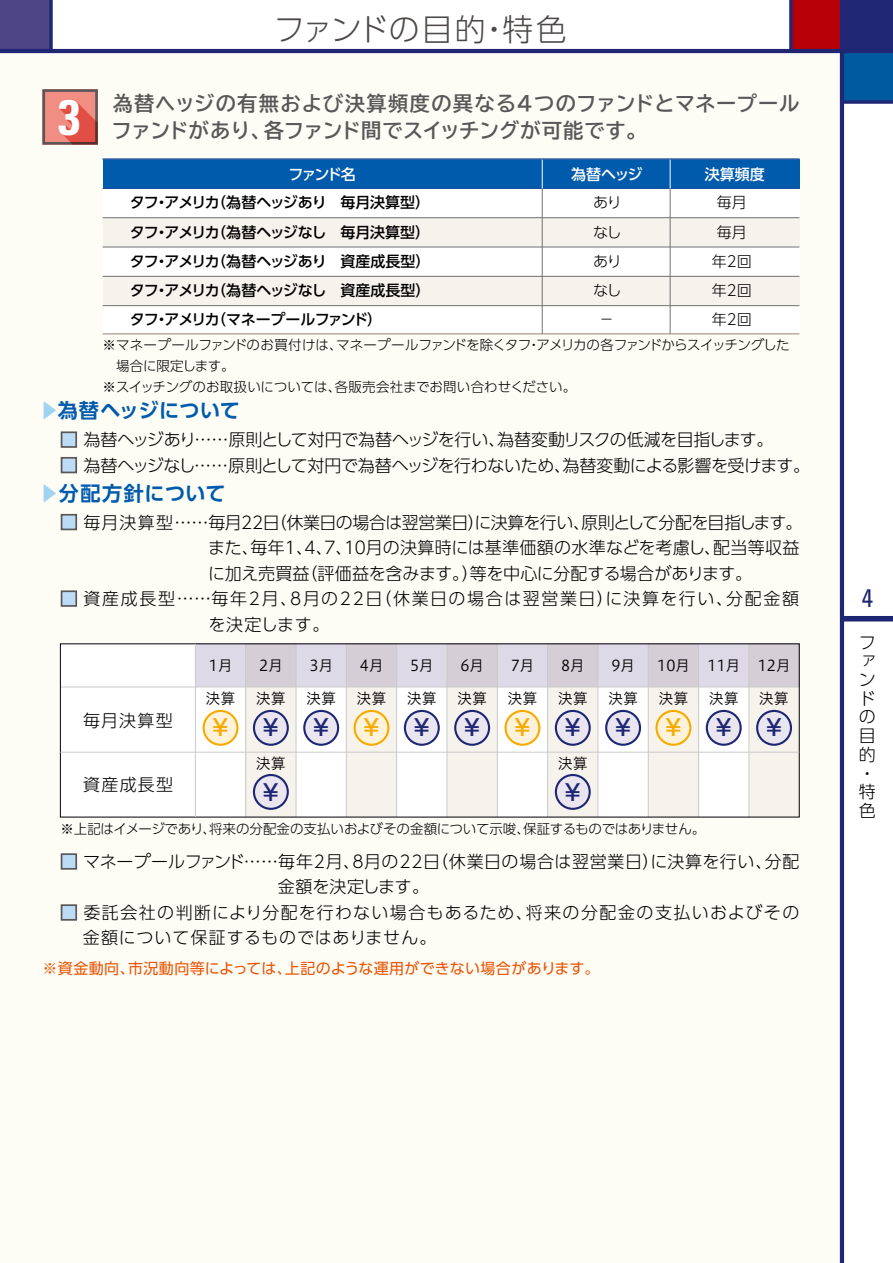
<style>
.page{position:relative;width:893px;height:1263px;background:#fff}
.page>*{position:absolute;margin:0;border:0;box-sizing:border-box;transform-origin:0 0}
.t1{font:700 condensed 49.95px "Univers LT Std";color:#fff}
.t2{font:300 30.9px "UD Shin Go Pro";letter-spacing:.005em;color:#4c4948}
.t3{font:condensed 25.5px "Univers";color:#1f2774}
.t4{font:500 22.5px "UD Shin Go Pro";color:#1f2774}
.t5{font:500 22.5px "UD Shin Go Pro";color:#f7ab00}
.t6{font:700 20.25px "TBUD Go Std";letter-spacing:.045em;color:#595757}
.t7{font:700 20.25px "TBUD Go Std";letter-spacing:-.01em;color:#595757}
.t8{font:700 20.1px "UD Shin Go Pro De";letter-spacing:.02em;color:#005bac}
.t9{font:300 16.95px/25.5px "UD Shin Go Pro";letter-spacing:-.02em;color:#000}
.t10{font:300 16.95px "UD Shin Go Pro";letter-spacing:-.03em;color:#000}
.t11{font:300 16.95px/25.5px "UD Shin Go Pro";letter-spacing:.065em;color:#000}
.t12{font:300 16.95px/25.5px "UD Shin Go Pro";letter-spacing:.025em;color:#000}
.t13{font:300 16.95px/25.5px "UD Shin Go Pro";letter-spacing:.1em;color:#000}
.t14{font:300 16.95px/18.8px "UD Shin Go Pro";letter-spacing:.005em;color:#000}
.t15{font:500 15px/29.2px "UD Shin Go Pro";letter-spacing:-.05em;color:#000;text-align:justify}
.t16{font:15px "Hiragino UD Sans Std W3";color:#000}
.t17{font:15px "UD Shin Go Pro";letter-spacing:.025em;color:#ea5504}
.t18{font:300 15px/29.2px "UD Shin Go Pro";color:#000;text-align:center}
.t19{font:500 15px "UD Shin Go Pro";letter-spacing:-.065em;color:#fff}
.t20{font:300 13.5px "UD Shin Go Pro";letter-spacing:-.015em;color:#000}
.s1{color:#a0d2f2}
.s2{font-weight:500;color:#bbdcf4}
.s3{color:#1f2774}
.s4{color:#f7ab00}
</style>
<div class="page">
<div style="left:0;top:49px;width:841px;height:1214px;background:#fdfcf5"></div>
<div style="left:791px;top:0;width:51px;height:51px;background:#b60005"></div>
<div style="left:842px;top:0;width:51px;height:51px;background:#1f2774"></div>
<div style="left:0;top:0;width:51px;height:51px;background:#4e4586"></div>
<div style="left:842px;top:51px;width:51px;height:51px;background:#005aa0"></div>
<svg style="left:49px;top:0;width:4px;height:49px"></svg>
<div style="left:842px;top:616px;width:51px;height:5px;background:#1f2774"></div>
<hr style="left:840px;top:0;width:4px;height:1263px;background:#1f2774">
<hr style="left:0;top:49px;width:893px;height:4px;background:#1f2774">
<svg style="left:844px;top:100px;width:49px;height:4px"></svg>
<svg style="left:789px;top:0;width:4px;height:49px"></svg>
<div style="left:61px;top:431px;width:16px;height:17px;border:2px solid #595757"></div>
<div style="left:61px;top:457px;width:16px;height:16px;border:2px solid #595757"></div>
<svg style="left:43px;top:89px;width:55px;height:56px"></svg>
<div style="left:61px;top:853px;width:16px;height:17px;border:2px solid #595757"></div>
<div style="left:61px;top:904px;width:16px;height:17px;border:2px solid #595757"></div>
<div style="left:61px;top:514px;width:16px;height:16px;border:2px solid #595757"></div>
<div style="left:61px;top:590px;width:16px;height:17px;border:2px solid #595757"></div>
<div style="left:60px;top:644px;width:739px;height:173px;background:#fff"></div>
<div style="left:195px;top:644px;width:604px;height:43px;background:#ded9e7"></div>
<svg style="left:246px;top:646px;width:50px;height:169px;fill:#f6f3ed"></svg>
<svg style="left:347px;top:646px;width:49px;height:169px;fill:#f6f3ed"></svg>
<svg style="left:448px;top:646px;width:49px;height:169px;fill:#f6f3ed"></svg>
<svg style="left:548px;top:646px;width:50px;height:169px;fill:#f6f3ed"></svg>
<svg style="left:649px;top:646px;width:49px;height:169px;fill:#f6f3ed"></svg>
<svg style="left:749px;top:646px;width:48px;height:169px;fill:#f6f3ed"></svg>
<hr style="left:60px;top:687px;width:739px;height:1px;background:#c9caca">
<hr style="left:245px;top:644px;width:1px;height:173px;background:#c9caca">
<hr style="left:296px;top:644px;width:1px;height:173px;background:#c9caca">
<hr style="left:346px;top:644px;width:1px;height:173px;background:#c9caca">
<hr style="left:396px;top:644px;width:1px;height:173px;background:#c9caca">
<hr style="left:447px;top:644px;width:1px;height:173px;background:#c9caca">
<hr style="left:497px;top:644px;width:1px;height:173px;background:#c9caca">
<hr style="left:547px;top:644px;width:1px;height:173px;background:#c9caca">
<hr style="left:598px;top:644px;width:1px;height:173px;background:#c9caca">
<hr style="left:648px;top:644px;width:1px;height:173px;background:#c9caca">
<hr style="left:698px;top:644px;width:1px;height:173px;background:#c9caca">
<hr style="left:748px;top:644px;width:1px;height:173px;background:#c9caca">
<hr style="left:60px;top:752px;width:739px;height:1px;background:#c9caca">
<svg style="left:203px;top:710px;width:36px;height:36px"></svg>
<svg style="left:253px;top:710px;width:36px;height:36px"></svg>
<svg style="left:253px;top:774px;width:36px;height:36px"></svg>
<svg style="left:555px;top:774px;width:36px;height:36px"></svg>
<svg style="left:354px;top:710px;width:35px;height:36px"></svg>
<svg style="left:303px;top:710px;width:36px;height:36px"></svg>
<svg style="left:404px;top:710px;width:36px;height:36px"></svg>
<svg style="left:454px;top:710px;width:36px;height:36px"></svg>
<svg style="left:504px;top:710px;width:36px;height:36px"></svg>
<svg style="left:555px;top:710px;width:36px;height:36px"></svg>
<svg style="left:605px;top:710px;width:36px;height:36px"></svg>
<svg style="left:655px;top:710px;width:36px;height:36px"></svg>
<svg style="left:706px;top:710px;width:36px;height:36px"></svg>
<svg style="left:756px;top:710px;width:36px;height:36px"></svg>
<hr style="left:195px;top:644px;width:1px;height:173px;background:#c9caca">
<div style="left:103px;top:188px;width:696px;height:118px;background:#fff"></div>
<div style="left:103px;top:218px;width:696px;height:29px;background:#f6f3ed"></div>
<div style="left:103px;top:276px;width:696px;height:30px;background:#f6f3ed"></div>
<div style="left:103px;top:305px;width:696px;height:29px;background:#fff"></div>
<hr style="left:103px;top:305px;width:696px;height:1px;background:#727171">
<div style="left:103px;top:159px;width:696px;height:29px;background:#005bac"></div>
<hr style="left:103px;top:333px;width:696px;height:1px;background:#9d8771">
<hr style="left:103px;top:188px;width:696px;height:1px;background:#1b4a98">
<hr style="left:103px;top:217px;width:696px;height:1px;background:#727171">
<hr style="left:103px;top:247px;width:696px;height:1px;background:#727171">
<hr style="left:103px;top:276px;width:696px;height:1px;background:#727171">
<hr style="left:542px;top:188px;width:1px;height:146px;background:#727171">
<svg style="left:542px;top:160px;width:1px;height:28px"></svg>
<hr style="left:670px;top:188px;width:1px;height:146px;background:#727171">
<svg style="left:670px;top:160px;width:1px;height:28px"></svg>
<hr style="left:103px;top:159px;width:696px;height:1px;background:#1b4a98">
<h1 class="t1" style="left:58px;top:86px;width:24px">3</h1>
<h2 class="t2" style="left:274px;top:4px;width:295px">ファンドの目的・特色</h2>
<h3 class="t6" style="left:113px;top:87px;width:688px">為替ヘッジの有無および決算頻度の異なる４つのファンドとマネープール</h3>
<h3 class="t7" style="left:111px;top:114px;width:537px">ファンドがあり、各ファンド間でスイッチングが可能です。</h3>
<p class="t19" style="left:288px;top:162px;width:69px">ファンド名</p>
<p class="t19" style="left:571px;top:162px;width:73px">為替ヘッジ</p>
<p class="t19" style="left:705px;top:162px;width:61px">決算頻度</p>
<p class="t15" style="left:130px;top:188px;width:302px">タフ・アメリカ（為替ヘッジあり　毎月決算型）タフ・アメリカ（為替ヘッジなし　毎月決算型）タフ・アメリカ（為替ヘッジあり　資産成長型）タフ・アメリカ（為替ヘッジなし　資産成長型）タフ・アメリカ（マネープールファンド）</p>
<p class="t18" style="left:712px;top:187px;width:41px">毎月毎月年2回年2回年2回</p>
<p class="t18" style="left:593px;top:187px;width:30px">ありなしありなし－</p>
<p class="t20" style="left:103px;top:334px;width:688px">※マネープールファンドのお買付けは、マネープールファンドを除くタフ・アメリカの各ファンドからスイッチングした</p>
<p class="t20" style="left:116px;top:355px;width:120px">場合に限定します。</p>
<p class="t20" style="left:103px;top:376px;width:475px">※スイッチングのお取扱いについては、各販売会社までお問い合わせください。</p>
<h3 class="t8" style="left:39px;top:394px;width:202px"><span class="s1">▶</span>為替ヘッジについて</h3>
<p class="t10" style="left:60px;top:426px;width:715px"><span class="s2">■</span> 為替ヘッジあり……原則として対円で為替ヘッジを行い、為替変動リスクの低減を目指します。</p>
<p class="t10" style="left:60px;top:451px;width:751px"><span class="s2">■</span> 為替ヘッジなし……原則として対円で為替ヘッジを行わないため、為替変動による影響を受けます。</p>
<h3 class="t8" style="left:39px;top:477px;width:188px"><span class="s1">▶</span>分配方針について</h3>
<p class="t9" style="left:208px;top:509px;width:596px;text-indent:-148px"><span class="s2">■</span> 毎月決算型……毎月22日（休業日の場合は翌営業日）に決算を行い、原則として分配を目指します。また、毎年１、４、７、１０月の決算時には基準価額の水準などを考慮し、配当等収益に加え売買益（評価益を含みます。）等を中心に分配する場合があります。</p>
<p class="t13" style="left:208px;top:585px;width:592px;text-indent:-148px"><span class="s2">■</span> 資産成長型……毎年2月、8月の22日（休業日の場合は翌営業日）に決算を行い、分配金額を決定します。</p>
<p class="t16" style="left:209px;top:654px;width:25px">1月</p>
<p class="t16" style="left:259px;top:654px;width:25px">2月</p>
<p class="t16" style="left:310px;top:654px;width:25px">3月</p>
<p class="t16" style="left:360px;top:654px;width:25px">4月</p>
<p class="t16" style="left:410px;top:654px;width:25px">5月</p>
<p class="t16" style="left:460px;top:654px;width:25px">6月</p>
<p class="t16" style="left:511px;top:654px;width:25px">7月</p>
<p class="t16" style="left:561px;top:654px;width:25px">8月</p>
<p class="t16" style="left:611px;top:654px;width:25px">9月</p>
<p class="t16" style="left:657px;top:654px;width:135px">10月 11月 12月</p>
<p class="t14" style="left:83px;top:710px;width:91px">毎月決算型</p>
<p class="t14" style="left:83px;top:774px;width:92px">資産成長型</p>
<p class="t16" style="left:206px;top:687px;width:31px">決算</p>
<p class="t16" style="left:256px;top:687px;width:31px">決算</p>
<p class="t16" style="left:306px;top:687px;width:31px">決算</p>
<p class="t16" style="left:356px;top:687px;width:32px">決算</p>
<p class="t16" style="left:407px;top:687px;width:31px">決算</p>
<p class="t16" style="left:457px;top:687px;width:31px">決算</p>
<p class="t16" style="left:507px;top:687px;width:31px">決算</p>
<p class="t16" style="left:558px;top:687px;width:31px">決算</p>
<p class="t16" style="left:608px;top:687px;width:31px">決算</p>
<p class="t16" style="left:658px;top:687px;width:31px">決算</p>
<p class="t16" style="left:709px;top:687px;width:31px">決算</p>
<p class="t16" style="left:759px;top:687px;width:31px">決算</p>
<h3 class="t5" style="left:209px;top:710px;width:74px">￥ <span class="s3">￥</span></h3>
<h3 class="t4" style="left:310px;top:710px;width:477px">￥<span class="s4">￥</span>￥￥<span class="s4">￥</span>￥￥<span class="s4">￥</span>￥￥</h3>
<p class="t16" style="left:256px;top:752px;width:31px">決算</p>
<p class="t16" style="left:558px;top:752px;width:31px">決算</p>
<h3 class="t4" style="left:260px;top:774px;width:24px">￥</h3>
<h3 class="t4" style="left:561px;top:774px;width:24px">￥</h3>
<p class="t20" style="left:60px;top:818px;width:647px">※上記はイメージであり、将来の分配金の支払いおよびその金額について示唆、保証するものではありません。</p>
<p class="t12" style="left:278px;top:848px;width:523px;text-indent:-218px"><span class="s2">■</span> マネープールファンド……毎年2月、8月の22日（休業日の場合は翌営業日）に決算を行い、分配金額を決定します。</p>
<p class="t11" style="left:83px;top:899px;width:718px;text-indent:-23px"><span class="s2">■</span> 委託会社の判断により分配を行わない場合もあるため、将来の分配金の支払いおよびその金額について保証するものではありません。</p>
<p class="t17" style="left:43px;top:956px;width:558px">※資金動向、市況動向等によっては、上記のような運用ができない場合があります。</p>
<h3 class="t3" style="left:862px;top:582px;width:13px">4</h3>
<p class="t14" style="left:859px;top:632px;width:18px">ファンドの目的・特色</p>
</div>
